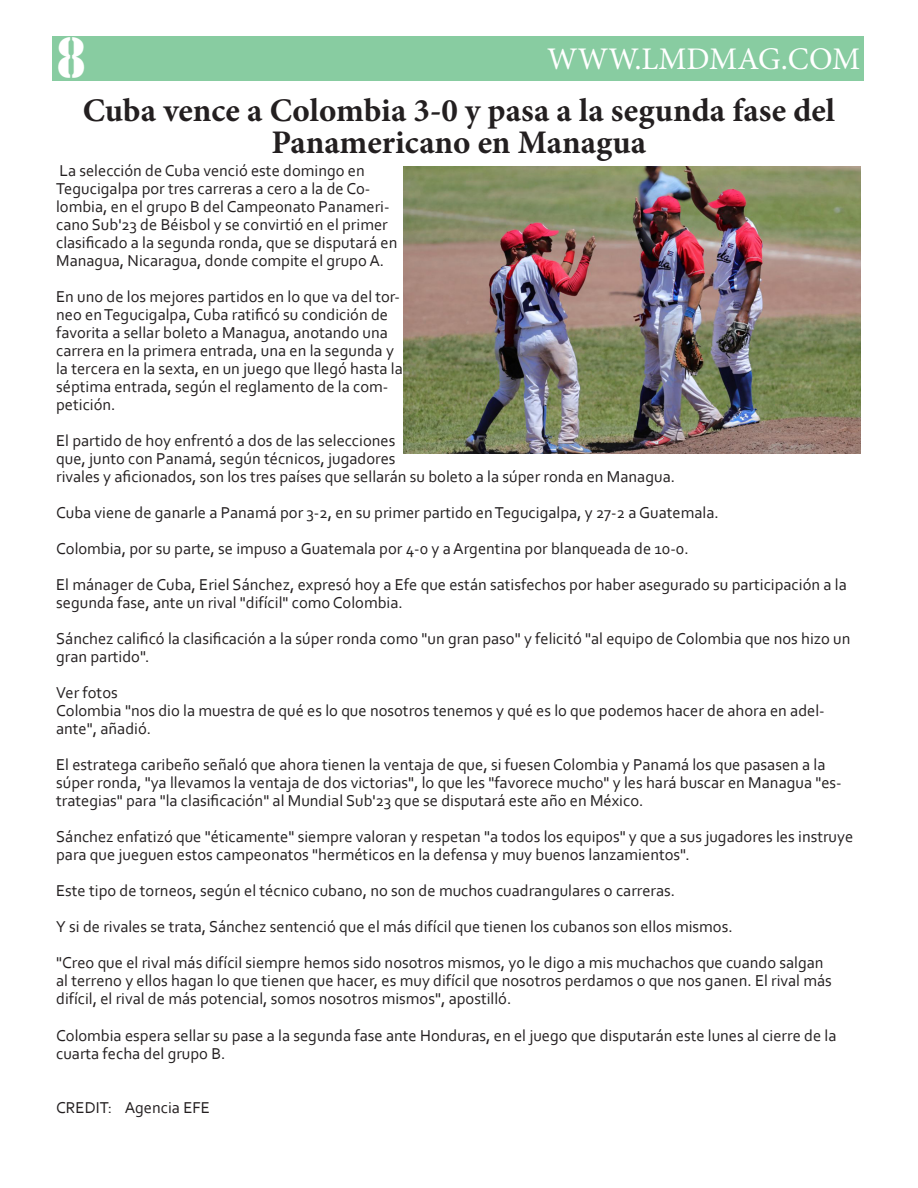
<style>
.page{position:relative;width:918px;height:1188px;background:#fff}
.page>*{position:absolute;margin:0;border:0;box-sizing:border-box;transform-origin:0 0}
.t1{font:52.35px "Stencil Std";color:#fff;scale:.88 1}
.t2{font:700 33px/31.5px "Minion Pro";color:#231f20;text-align:center}
.t3{font:31.5px "Minion Pro";color:#fff}
.t4{font:16.5px/18px "Corbel";color:#231f20}
</style>
<div class="page">
<div style="left:52px;top:36px;width:812px;height:45px;background:#88cca1"></div>
<img style="left:404px;top:167px;width:457px;height:287px">
<h1 class="t1" style="left:57px;top:23px;width:34px">8</h1>
<h3 class="t3" style="left:547px;top:38px;width:315px">WWW.LMDMAG.COM</h3>
<h2 class="t2" style="left:83px;top:94px;width:754px">Cuba vence a Colombia 3-0 y pasa a la segunda fase del<br>Panamericano en Managua</h2>
<p class="t4" style="left:56px;top:162px;width:343px">La selección de Cuba venció este domingo en Tegucigalpa por tres carreras a cero a la de Co&shy;lombia, en el grupo B del Campeonato Panameri&shy;cano Sub'23 de Béisbol y se convirtió en el primer clasificado a la segunda ronda, que se disputará en Managua, Nicaragua, donde compite el grupo A.</p>
<p class="t4" style="left:56px;top:288px;width:348px">En uno de los mejores partidos en lo que va del tor&shy;neo en Tegucigalpa, Cuba ratificó su condición de favorita a sellar boleto a Managua, anotando una carrera en la primera entrada, una en la segunda y la tercera en la sexta, en un juego que llegó hasta la séptima entrada, según el reglamento de la com&shy;petición.</p>
<p class="t4" style="left:56px;top:432px;width:620px">El partido de hoy enfrentó a dos de las selecciones<br>que, junto con Panamá, según técnicos, jugadores<br>rivales y aficionados, son los tres países que sellarán su boleto a la súper ronda en Managua.</p>
<p class="t4" style="left:56px;top:495px;width:792px;line-height:36px">Cuba viene de ganarle a Panamá por 3-2, en su primer partido en Tegucigalpa, y 27-2 a Guatemala.<br>Colombia, por su parte, se impuso a Guatemala por 4-0 y a Argentina por blanqueada de 10-0.<br>El mánager de Cuba, Eriel Sánchez, expresó hoy a Efe que están satisfechos por haber asegurado su participación a la</p>
<p class="t4" style="left:56px;top:585px;width:796px;line-height:36px">segunda fase, ante un rival "difícil" como Colombia.<br>Sánchez calificó la clasificación a la súper ronda como "un gran paso" y felicitó "al equipo de Colombia que nos hizo un</p>
<p class="t4" style="left:56px;top:639px;width:95px;line-height:36px">gran partido".<br>Ver fotos</p>
<p class="t4" style="left:56px;top:702px;width:770px">Colombia "nos dio la muestra de qué es lo que nosotros tenemos y qué es lo que podemos hacer de ahora en adel&shy;ante", añadió.</p>
<p class="t4" style="left:56px;top:756px;width:787px">El estratega caribeño señaló que ahora tienen la ventaja de que, si fuesen Colombia y Panamá los que pasasen a la súper ronda, "ya llevamos la ventaja de dos victorias", lo que les "favorece mucho" y les hará buscar en Managua "es&shy;trategias" para "la clasificación" al Mundial Sub'23 que se disputará este año en México.</p>
<p class="t4" style="left:56px;top:828px;width:799px">Sánchez enfatizó que "éticamente" siempre valoran y respetan "a todos los equipos" y que a sus jugadores les instruye para que jueguen estos campeonatos "herméticos en la defensa y muy buenos lanzamientos".</p>
<p class="t4" style="left:56px;top:873px;width:769px;line-height:36px">Este tipo de torneos, según el técnico cubano, no son de muchos cuadrangulares o carreras.<br>Y si de rivales se trata, Sánchez sentenció que el más difícil que tienen los cubanos son ellos mismos.<br>"Creo que el rival más difícil siempre hemos sido nosotros mismos, yo le digo a mis muchachos que cuando salgan</p>
<p class="t4" style="left:56px;top:972px;width:777px">al terreno y ellos hagan lo que tienen que hacer, es muy difícil que nosotros perdamos o que nos ganen. El rival más difícil, el rival de más potencial, somos nosotros mismos", apostilló.</p>
<p class="t4" style="left:56px;top:1026px;width:782px">Colombia espera sellar su pase a la segunda fase ante Honduras, en el juego que disputarán este lunes al cierre de la cuarta fecha del grupo B.</p>
<p class="t4" style="left:56px;top:1098px;width:155px">CREDIT: Agencia EFE</p>
</div>
